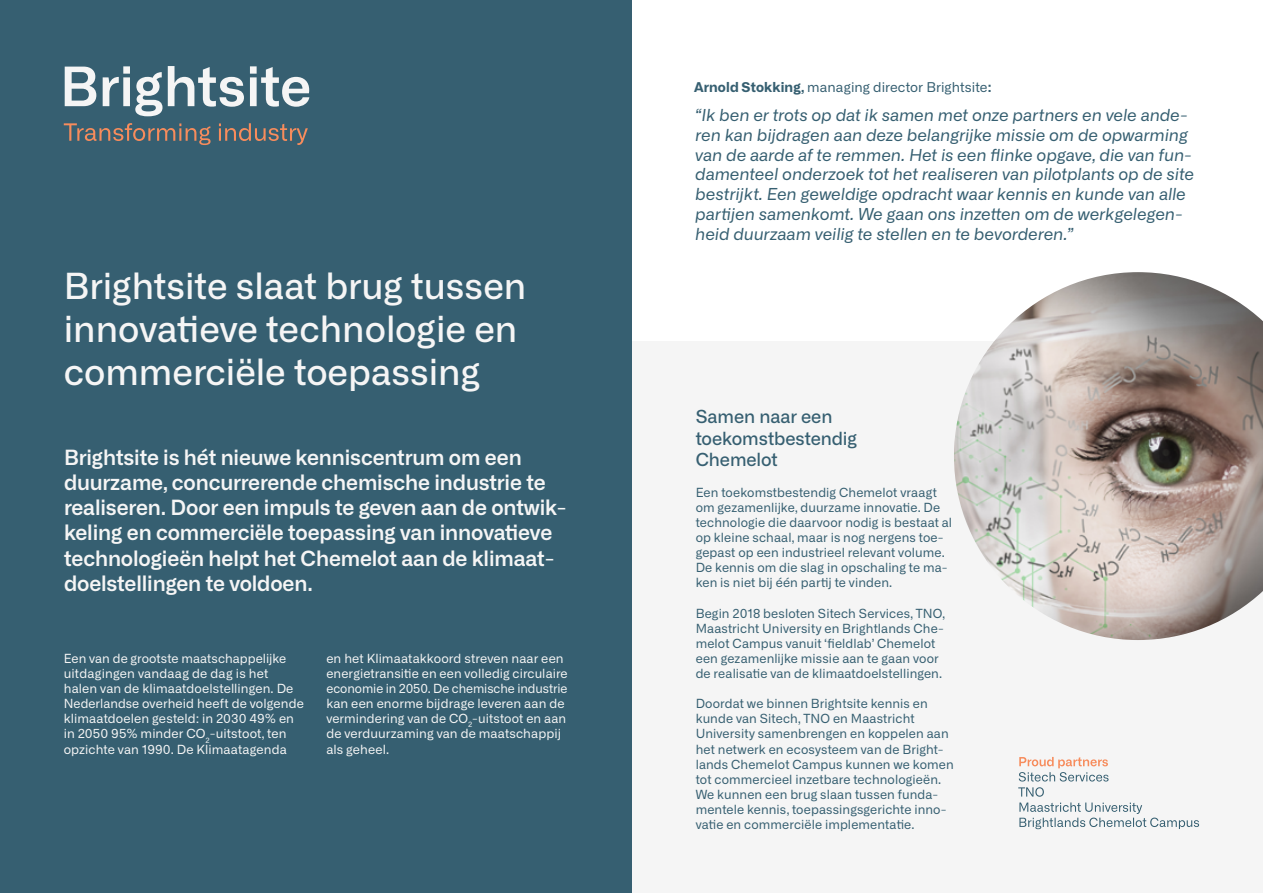
<style>
.page{position:relative;width:1263px;height:893px;background:#f5f5f5}
.page>*{position:absolute;margin:0;border:0;box-sizing:border-box;transform-origin:0 0}
.t1{font:500 36px/43.2px "Alliance No.1";color:#f5f5f5}
.t2{font:600 21px/25.2px "Alliance No.1";letter-spacing:-.005em;color:#f5f5f5}
.t3{font:500 18px/21.6px "Alliance No.1";letter-spacing:-.005em;color:#365f71}
.t4{font:italic 16.5px/19.8px "Alliance No.1";letter-spacing:-.005em;color:#365f71}
.t5{font:13.5px "Alliance No.1";letter-spacing:.005em;color:#365f71}
.t6{font:12.6px/15.1px "Alliance No.1";letter-spacing:.01em;color:#365f71}
.t7{font:12.6px/15.1px "Alliance No.1";letter-spacing:.01em;color:#f5f5f5}
.s1{font-weight:700}
</style>
<div class="page">
<div style="left:631px;top:7px;width:632px;height:334px;background:#fff"></div>
<svg style="left:1018px;top:787px;width:181px;height:42px"></svg>
<svg style="left:1019px;top:757px;width:89px;height:24px"></svg>
<img style="left:954px;top:272px;width:309px;height:368px">
<div style="left:0;top:0;width:631px;height:893px;background:#365f71"></div>
<svg style="left:65px;top:67px;width:31px;height:39px"></svg>
<svg style="left:103px;top:66px;width:59px;height:50px"></svg>
<svg style="left:168px;top:66px;width:76px;height:41px"></svg>
<svg style="left:250px;top:66px;width:59px;height:41px"></svg>
<svg style="left:64px;top:123px;width:147px;height:22px"></svg>
<svg style="left:219px;top:123px;width:89px;height:22px"></svg>
<h1 class="t1" style="left:64px;top:264px;width:464px">Brightsite slaat brug tussen innovatieve technologie en commerciële toepassing</h1>
<p class="t2" style="left:64px;top:444px;width:504px">Brightsite is hét nieuwe kenniscentrum om een duurzame, concurrerende chemische industrie te realiseren. Door een impuls te geven aan de ontwik&shy;keling en commerciële toepassing van innovatieve technologieën helpt het Chemelot aan de klimaat&shy;doelstellingen te voldoen.</p>
<p class="t7" style="left:64px;top:651px;width:242px">Een van de grootste maatschappelijke uitdagingen vandaag de dag is het halen van de klimaatdoelstellingen. De Nederlandse overheid heeft de volgende klimaatdoelen gesteld: in 2030 49% en in 2050 95% minder CO<sub>2</sub>-uitstoot, ten opzichte van 1990. De Klimaatagenda</p>
<p class="t7" style="left:326px;top:651px;width:243px">en het Klimaatakkoord streven naar een energietransitie en een volledig circulaire economie in 2050. De chemische industrie kan een enorme bijdrage leveren aan de vermindering van de CO<sub>2</sub>-uitstoot en aan de verduurzaming van de maatschappij als geheel.</p>
<p class="t5" style="left:694px;top:79px;width:299px"><span class="s1">Arnold Stokking,</span> managing director Brightsite<span class="s1">:</span></p>
<p class="t4" style="left:695px;top:105px;width:500px">“Ik ben er trots op dat ik samen met onze partners en vele ande&shy;ren kan bijdragen aan deze belangrijke missie om de opwarming van de aarde af te remmen. Het is een flinke opgave, die van fun&shy;damenteel onderzoek tot het realiseren van pilotplants op de site bestrijkt. Een geweldige opdracht waar kennis en kunde van alle partijen samenkomt. We gaan ons inzetten om de werkgelegen&shy;heid duurzaam veilig te stellen en te bevorderen.”</p>
<h3 class="t3" style="left:696px;top:406px;width:163px">Samen naar een toekomstbestendig<br>Chemelot</h3>
<p class="t6" style="left:696px;top:484px;width:258px">Een toekomstbestendig Chemelot vraagt om gezamenlijke, duurzame innovatie. De technologie die daarvoor nodig is bestaat al op kleine schaal, maar is nog nergens toe&shy;gepast op een industrieel relevant volume.<br>De kennis om die slag in opschaling te ma&shy;ken is niet bij één partij te vinden.</p>
<p class="t6" style="left:696px;top:605px;width:251px">Begin 2018 besloten Sitech Services, TNO, Maastricht University en Brightlands Che&shy;melot Campus vanuit ‘fieldlab’ Chemelot een gezamenlijke missie aan te gaan voor de realisatie van de klimaatdoelstellingen.</p>
<p class="t6" style="left:696px;top:696px;width:260px">Doordat we binnen Brightsite kennis en kunde van Sitech, TNO en Maastricht University samenbrengen en koppelen aan het netwerk en ecosysteem van de Bright&shy;lands Chemelot Campus kunnen we komen tot commercieel inzetbare technologieën.<br>We kunnen een brug slaan tussen funda&shy;mentele kennis, toepassingsgerichte inno&shy;vatie en commerciële implementatie.</p>
</div>
